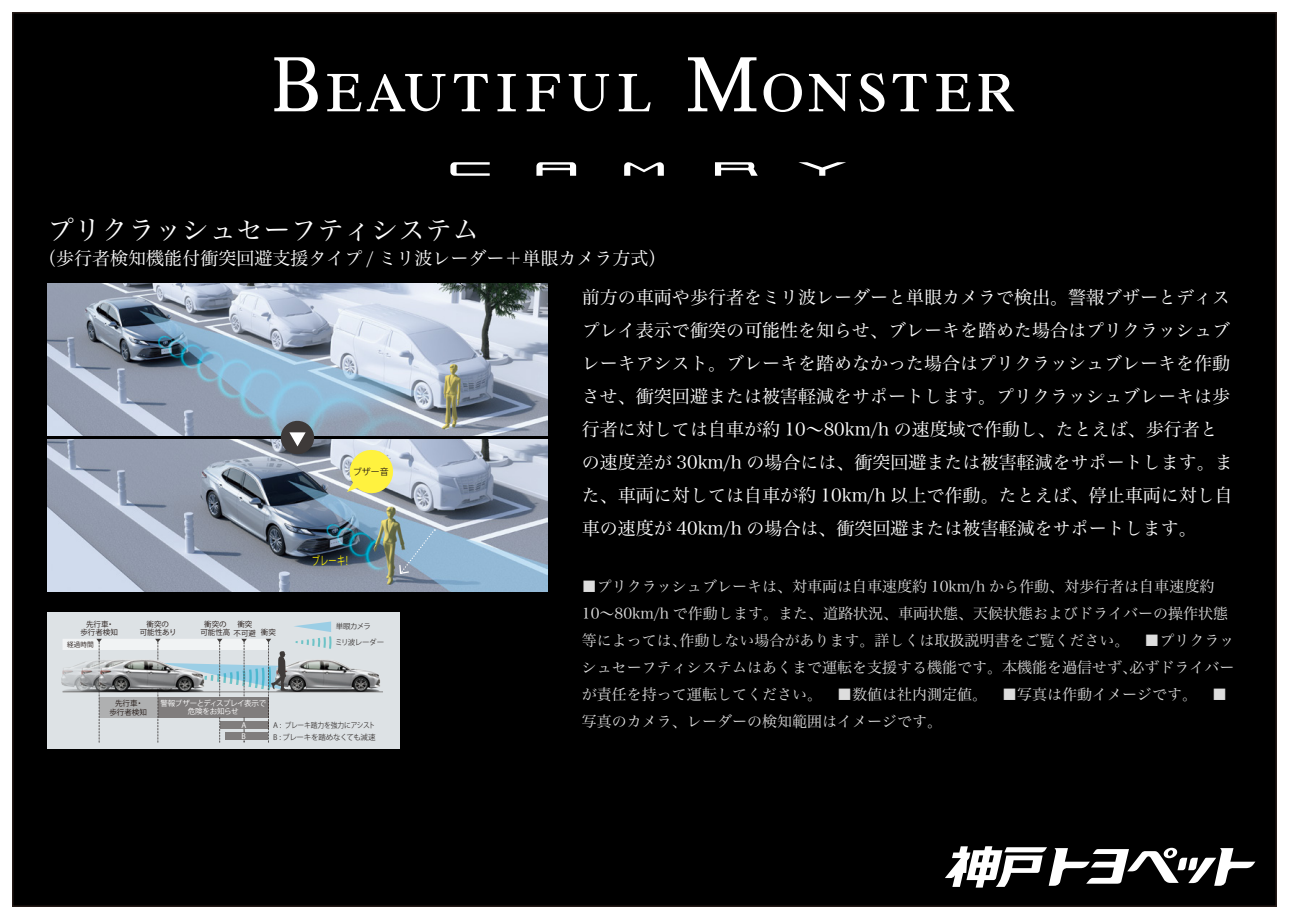
<style>
.page{position:relative;width:1289px;height:919px;background:#fff}
.page>*{position:absolute;margin:0;border:0;box-sizing:border-box;transform-origin:0 0}
.t1{font:27px "Hira Min Pro W3";color:#fff}
.t2{font:18px/33px "Hira Min Pro W3";color:#fff}
.t3{font:15px/27px "Hira Min Pro W3";color:#ddd}
.t4{font:11.7px "Koz Go Pr 6 N";color:#fff000;scale:.7 1}
.t5{font:8.85px "Koz Go Pr 6 N";color:#231815}
.t6{font:7.5px/8.4px "Koz Go Pr 6 N";color:#231815;text-align:center}
.t7{font:7.5px/11.6px "Koz Go Pr 6 N";letter-spacing:-.04em;color:#3e3a39}
.t8{font:7.5px/8.4px "Koz Go Pr 6 N";letter-spacing:-.055em;color:#fff;text-align:center}
.t9{font:7.5px "Koz Go Pr 6 N";letter-spacing:-.06em;color:#3e3a39}
.t10{font:6.6px "Koz Go Pr 6 N";color:#231815}
</style>
<div class="page">
<div style="left:12px;top:12px;width:1264px;height:894px;background:#000;border:2px solid #231815"></div>
<img style="left:47px;top:284px;width:500px;height:151px">
<img style="left:47px;top:439px;width:500px;height:152px">
<div style="left:281px;top:421px;width:33px;height:33px;background:#3e3a39;border-radius:50%"></div>
<svg style="left:289px;top:432px;width:17px;height:14px"></svg>
<svg style="left:398px;top:529px;width:37px;height:45px;background:#92b1ca"></svg>
<div style="left:47px;top:612px;width:352px;height:137px;background:#dde2e5"></div>
<img style="left:332px;top:661px;width:51px;height:32px">
<img style="left:61px;top:670px;width:2px;height:23px">
<svg style="left:63px;top:621px;width:269px;height:121px"></svg>
<svg style="left:347px;top:447px;width:48px;height:48px;background:#eae473"></svg>
<svg style="left:945px;top:846px;width:310px;height:41px"></svg>
<svg style="left:450px;top:162px;width:396px;height:14px"></svg>
<svg style="left:274px;top:57px;width:44px;height:54px"></svg>
<svg style="left:497px;top:74px;width:19px;height:37px"></svg>
<svg style="left:568px;top:74px;width:41px;height:37px"></svg>
<svg style="left:618px;top:74px;width:32px;height:37px"></svg>
<svg style="left:367px;top:74px;width:78px;height:37px"></svg>
<svg style="left:526px;top:74px;width:34px;height:37px"></svg>
<svg style="left:892px;top:74px;width:34px;height:37px"></svg>
<svg style="left:454px;top:74px;width:34px;height:37px"></svg>
<svg style="left:688px;top:57px;width:68px;height:54px"></svg>
<svg style="left:808px;top:74px;width:43px;height:37px"></svg>
<svg style="left:763px;top:73px;width:39px;height:39px"></svg>
<svg style="left:978px;top:74px;width:36px;height:37px"></svg>
<svg style="left:327px;top:74px;width:34px;height:37px"></svg>
<svg style="left:936px;top:74px;width:34px;height:37px"></svg>
<svg style="left:859px;top:73px;width:25px;height:39px"></svg>
<h1 class="t1" style="left:47px;top:207px;width:433px">プリクラッシュセーフティシステム</h1>
<p class="t2" style="left:582px;top:237px;width:649px;line-height:39px;text-indent:-543px">（歩行者検知機能付衝突回避支援タイプ / ミリ波レーダー＋単眼カメラ方式）<br>前方の車両や歩行者をミリ波レーダーと単眼カメラで検出。警報ブザーとディス</p>
<p class="t2" style="left:582px;top:312px;width:652px">プレイ表示で衝突の可能性を知らせ、ブレーキを踏めた場合はプリクラッシュブレーキアシスト。ブレーキを踏めなかった場合はプリクラッシュブレーキを作動させ、衝突回避または被害軽減をサポートします。プリクラッシュブレーキは歩行者に対しては自車が約 10～80km/h の速度域で作動し、たとえば、歩行者との速度差が 30km/h の場合には、衝突回避または被害軽減をサポートします。また、車両に対しては自車が約 10km/h 以上で作動。たとえば、停止車両に対し自車の速度が 40km/h の場合は、衝突回避または被害軽減をサポートします。</p>
<p class="t5" style="left:353px;top:466px;width:37px">ブザー音</p>
<p class="t4" style="left:312px;top:553px;width:57px">ブレーキ！</p>
<p class="t6" style="left:80px;top:620px;width:39px">先行車・歩行者検知</p>
<p class="t6" style="left:140px;top:620px;width:38px">衝突の<br>可能性あり</p>
<p class="t6" style="left:200px;top:620px;width:77px;text-align:left;text-indent:4px">衝突の<br>可能性高不可避 衝突</p>
<p class="t6" style="left:237px;top:620px;width:16px">衝突</p>
<p class="t7" style="left:336px;top:620px;width:37px">単眼カメラ</p>
<p class="t10" style="left:67px;top:640px;width:28px">経過時間</p>
<p class="t9" style="left:335px;top:638px;width:51px">ミリ波レーダー</p>
<p class="t6" style="left:109px;top:699px;width:39px">先行車・歩行者検知</p>
<p class="t8" style="left:160px;top:699px;width:107px">警報ブザーとディスプレイ表示で危険をお知らせ</p>
<p class="t8" style="left:241px;top:719px;width:6px;line-height:11.2px;text-align:left">A<br>B</p>
<p class="t7" style="left:273px;top:719px;width:104px">A : ブレーキ踏力を強力にアシスト<br>B : ブレーキを踏めなくても減速</p>
<p class="t3" style="left:582px;top:571px;width:654px">■プリクラッシュブレーキは、対車両は自車速度約 10km/h から作動、対歩行者は自車速度約10～80km/h で作動します。また、道路状況、車両状態、天候状態およびドライバーの操作状態等によっては、作動しない場合があります。詳しくは取扱説明書をご覧ください。　■プリクラッシュセーフティシステムはあくまで運転を支援する機能です。本機能を過信せず、必ずドライバーが責任を持って運転してください。　■数値は社内測定値。　■写真は作動イメージです。　■写真のカメラ、レーダーの検知範囲はイメージです。</p>
</div>
